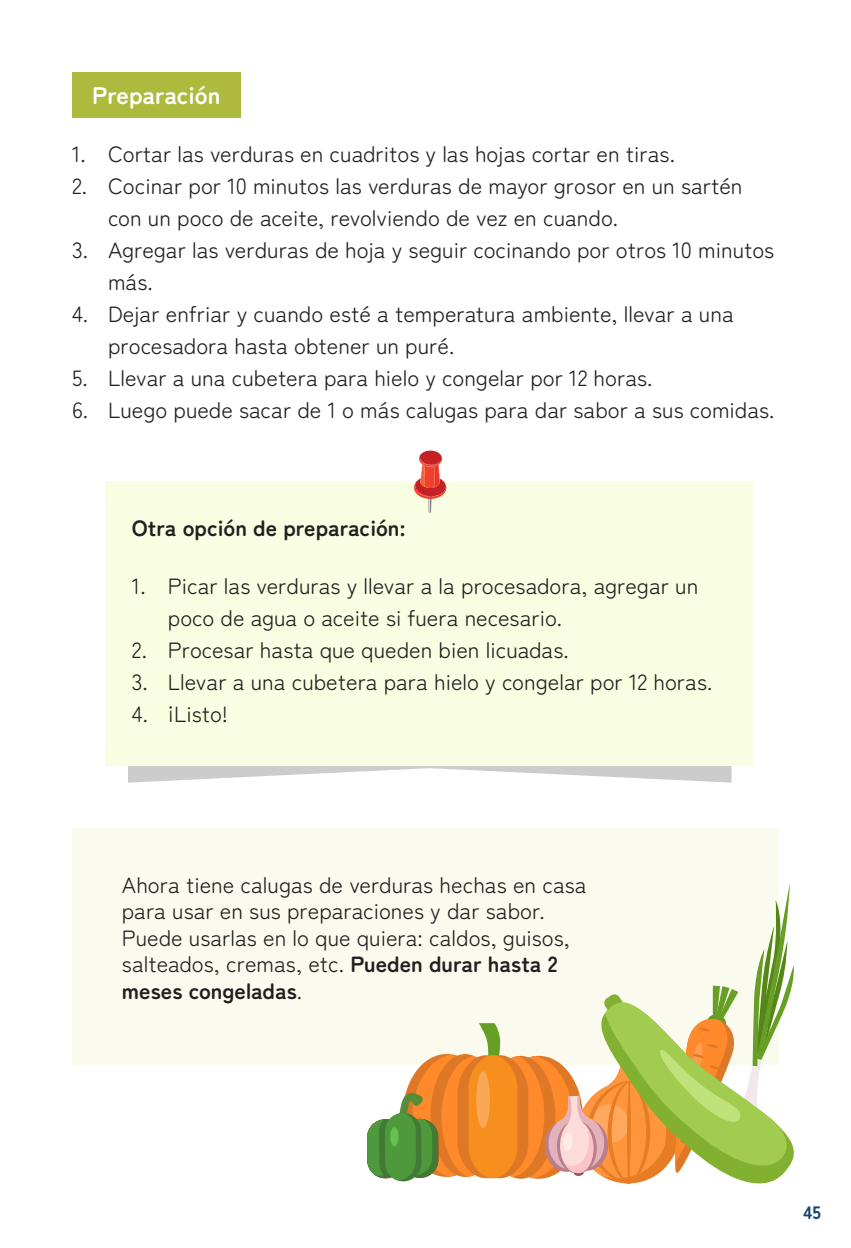
<style>
.page{position:relative;width:851px;height:1248px;background:#fff}
.page>*{position:absolute;margin:0;border:0;box-sizing:border-box;transform-origin:0 0}
.t1{font:700 24px "Zen Maru Gothic";color:#fff}
.t2{font:22px/26.4px "Zen Maru Gothic";color:#231f20}
.t3{font:700 22px "Zen Maru Gothic";color:#231f20}
.t4{font:900 18px "Zen Maru Gothic";color:#174773}
.s1{font-weight:700}
</style>
<div class="page">
<div style="left:72px;top:828px;width:706px;height:236px;background:#fafbee"></div>
<svg style="left:403px;top:1053px;width:87px;height:123px"></svg>
<svg style="left:412px;top:1054px;width:78px;height:122px"></svg>
<div style="left:430px;top:1053px;width:70px;height:123px;background:#de7826;border-radius:50%"></div>
<div style="left:402px;top:1118px;width:36px;height:59px;background:#407a33;border-radius:18px"></div>
<svg style="left:367px;top:1090px;width:65px;height:89px"></svg>
<div style="left:390px;top:1127px;width:8px;height:19px;background:#63c24d;border-radius:50%"></div>
<svg style="left:441px;top:883px;width:353px;height:301px"></svg>
<div style="left:72px;top:72px;width:168px;height:46px;background:#adba3d"></div>
<svg style="left:128px;top:766px;width:603px;height:16px"></svg>
<div style="left:106px;top:481px;width:647px;height:285px;background:#f9fee2"></div>
<svg style="left:414px;top:450px;width:32px;height:63px"></svg>
<p class="t1" style="left:92px;top:80px;width:130px">Preparación</p>
<p class="t2" style="left:72px;top:141px;width:604px">1. Cortar las verduras en cuadritos y las hojas cortar en tiras.</p>
<p class="t2" style="left:108px;top:170px;width:636px;line-height:32px;text-indent:-36px">2. Cocinar por 10 minutos las verduras de mayor grosor en un sartén con un poco de aceite, revolviendo de vez en cuando.</p>
<p class="t2" style="left:108px;top:234px;width:667px;line-height:32px;text-indent:-36px">3. Agregar las verduras de hoja y seguir cocinando por otros 10 minutos más.</p>
<p class="t2" style="left:108px;top:298px;width:627px;line-height:32px;text-indent:-36px">4. Dejar enfriar y cuando esté a temperatura ambiente, llevar a una procesadora hasta obtener un puré.</p>
<p class="t2" style="left:72px;top:365px;width:582px">5. Llevar a una cubetera para hielo y congelar por 12 horas.</p>
<p class="t2" style="left:72px;top:397px;width:704px">6. Luego puede sacar de 1 o más calugas para dar sabor a sus comidas.</p>
<p class="t3" style="left:132px;top:514px;width:275px">Otra opción de preparación:</p>
<p class="t2" style="left:168px;top:570px;width:532px;line-height:32px;text-indent:-36px">1. Picar las verduras y llevar a la procesadora, agregar un poco de agua o aceite si fuera necesario.</p>
<p class="t2" style="left:132px;top:637px;width:438px">2. Procesar hasta que queden bien licuadas.</p>
<p class="t2" style="left:132px;top:669px;width:582px">3. Llevar a una cubetera para hielo y congelar por 12 horas.</p>
<p class="t2" style="left:132px;top:701px;width:98px">4. ¡Listo!</p>
<p class="t2" style="left:122px;top:871px;width:466px">Ahora tiene calugas de verduras hechas en casa para usar en sus preparaciones y dar sabor.<br>Puede usarlas en lo que quiera: caldos, guisos, salteados, cremas, etc. <span class="s1">Pueden durar hasta 2 meses congeladas</span>.</p>
<p class="t4" style="left:803px;top:1200px;width:19px">45</p>
</div>
